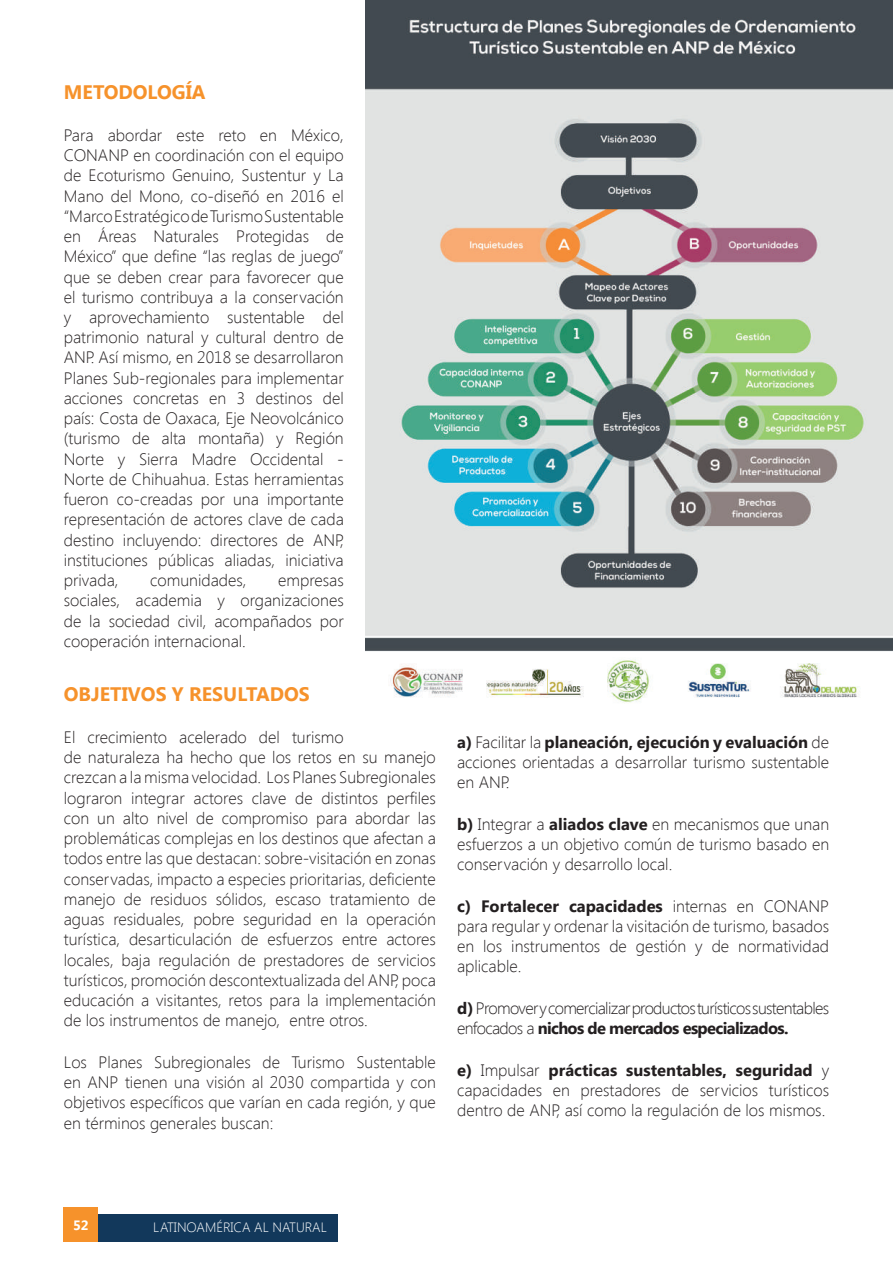
<style>
.page{position:relative;width:893px;height:1263px;background:#fff}
.page>*{position:absolute;margin:0;border:0;box-sizing:border-box;transform-origin:0 0}
.t1{font:700 19.5px "Segoe UI";color:#f6922b}
.t2{font:300 16.5px/20.2px "Segoe UI";color:#231f20;text-align:justify}
.t3{font:300 16.5px/20.2px "Segoe UI";letter-spacing:-.04em;color:#231f20}
.t4{font:300 13.5px "Segoe UI";color:#fff}
.t5{font:700 13.5px "Segoe UI";color:#fff}
.s1{font-weight:700}
</style>
<div class="page">
<div style="left:92px;top:1214px;width:246px;height:28px;background:#12385b"></div>
<div style="left:64px;top:1208px;width:34px;height:34px;background:#f6922b"></div>
<img style="left:365px;top:0;width:528px;height:703px">
<p class="t1" style="left:64px;top:78px;width:143px">METODOLOGÍA</p>
<p class="t2" style="left:64px;top:124px;width:282px">Para abordar este reto en México, CONANP en coordinación con el equipo de Ecoturismo Genuino, Sustentur y La Mano del Mono, co-diseñó en 2016 el “Marco Estratégico de Turismo Sustentable en Áreas Naturales Protegidas de México” que define “las reglas de juego” que se deben crear para favorecer que el turismo contribuya a la conservación y aprovechamiento sustentable del patrimonio natural y cultural dentro de ANP. Así mismo, en 2018 se desarrollaron Planes Sub-regionales para implementar acciones concretas en 3 destinos del país: Costa de Oaxaca, Eje Neovolcánico (turismo de alta montaña) y Región Norte y Sierra Madre Occidental - Norte de Chihuahua. Estas herramientas fueron co-creadas por una importante representación de actores clave de cada destino incluyendo: directores de ANP, instituciones públicas aliadas, iniciativa privada,</p>
<p class="t2" style="left:150px;top:570px;width:98px">comunidades,</p>
<p class="t2" style="left:64px;top:570px;width:281px;text-indent:214px">empresas sociales, academia y organizaciones de la sociedad civil, acompañados por cooperación internacional.</p>
<p class="t1" style="left:64px;top:680px;width:248px">OBJETIVOS Y RESULTADOS</p>
<p class="t2" style="left:64px;top:726px;width:374px;text-align:left">El crecimiento acelerado del turismo<br>de naturaleza ha hecho que los retos en su manejo crezcan a la misma velocidad. Los Planes Subregionales lograron integrar actores clave de distintos perfiles con un alto nivel de compromiso para abordar las problemáticas complejas en los destinos que afectan a todos entre las que destacan: sobre-visitación en zonas conservadas, impacto a especies prioritarias, deficiente manejo de residuos sólidos, escaso tratamiento de aguas residuales, pobre seguridad en la operación turística, desarticulación de esfuerzos entre actores locales, baja regulación de prestadores de servicios turísticos, promoción descontextualizada del ANP, poca educación a visitantes, retos para la implementación de los instrumentos de manejo, entre otros.</p>
<p class="t2" style="left:64px;top:1051px;width:374px">Los Planes Subregionales de Turismo Sustentable en ANP tienen una visión al 2030 compartida y con objetivos específicos que varían en cada región, y que en términos generales buscan:</p>
<p class="t2" style="left:457px;top:731px;width:374px"><span class="s1">a)</span> Facilitar la <span class="s1">planeación, ejecución y evaluación</span> de acciones orientadas a desarrollar turismo sustentable en ANP.</p>
<p class="t2" style="left:457px;top:813px;width:374px"><span class="s1">b)</span> Integrar a <span class="s1">aliados clave</span> en mecanismos que unan esfuerzos a un objetivo común de turismo basado en conservación y desarrollo local.</p>
<p class="t2" style="left:457px;top:895px;width:374px"><span class="s1">c) Fortalecer capacidades</span> internas en CONANP para regular y ordenar la visitación de turismo, basados en los instrumentos de gestión y de normatividad aplicable.</p>
<p class="t3" style="left:457px;top:997px;width:374px"><span class="s1">d)</span> Promover y comercializar productos turísticos sustentables enfocados a <span class="s1">nichos de mercados especializados.</span></p>
<p class="t2" style="left:457px;top:1059px;width:374px"><span class="s1">e)</span> Impulsar <span class="s1">prácticas sustentables, seguridad</span> y capacidades en prestadores de servicios turísticos dentro de ANP, así como la regulación de los mismos.</p>
<p class="t5" style="left:73px;top:1215px;width:17px">52</p>
<p class="t4" style="left:153px;top:1218px;width:175px">LATINOAMÉRICA AL NATURAL</p>
</div>
